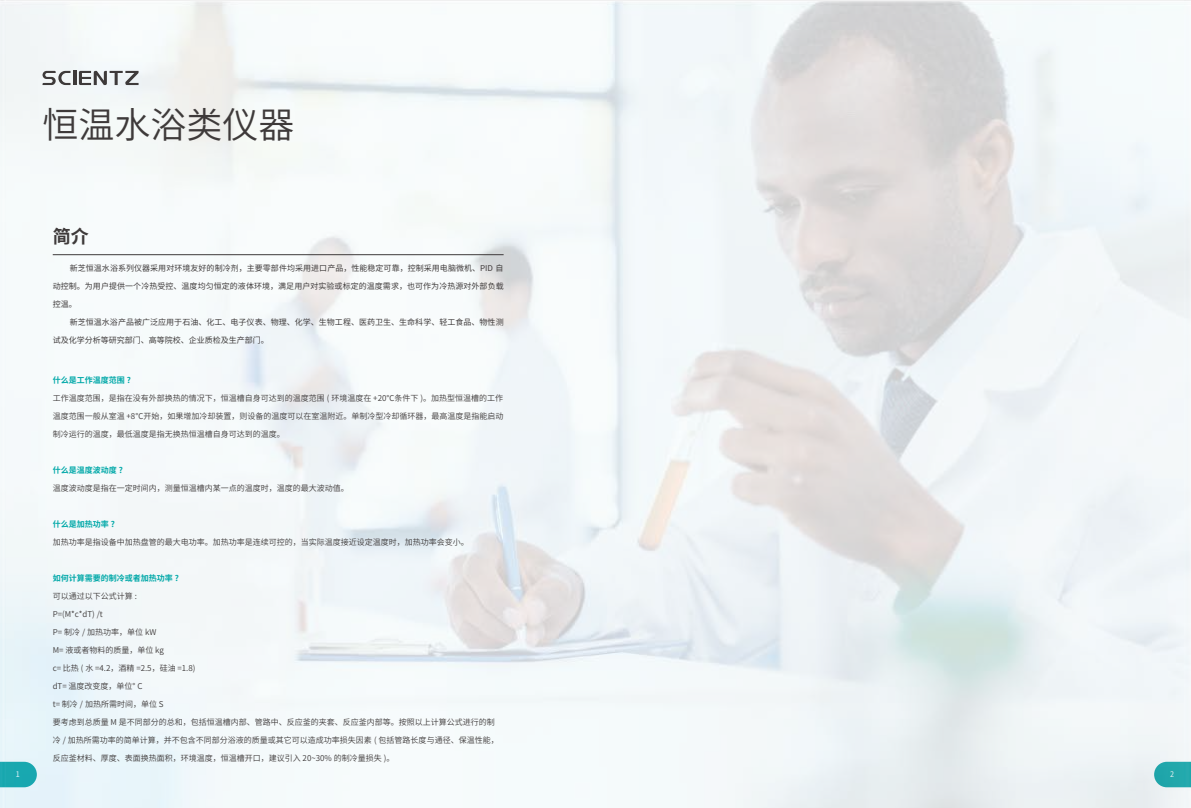
<style>
.page{position:relative;width:1191px;height:808px;background:#fff}
.page>*{position:absolute;margin:0;border:0;box-sizing:border-box;transform-origin:0 0}
.t1{font:36px "Source Han Sans CN";color:#3e3a3a}
.t2{font:700 18px "Source Han Sans CN";color:#3e3a3a}
.t3{font:8px "Source Han Sans CN";color:#3e3a3a}
.t4{font:8px "Source Han Sans CN";letter-spacing:.005em;color:#3e3a3a}
.t5{font:700 8px "Source Han Sans CN";color:#00a8a8}
.t6{font:8px "Source Han Sans CN";color:#fff}
</style>
<div class="page">
<img style="left:0;top:0;width:1191px;height:808px">
<hr style="left:73px;top:71px;width:3px;height:14px;background:#3e3a3a">
<svg style="left:79px;top:71px;width:60px;height:14px"></svg>
<svg style="left:43px;top:71px;width:27px;height:14px"></svg>
<hr style="left:53px;top:254px;width:450px;height:1px;background:#3e3a3a">
<h1 class="t1" style="left:43px;top:104px;width:254px">恒温水浴类仪器</h1>
<h2 class="t2" style="left:53px;top:226px;width:37px">简介</h2>
<p class="t4" style="left:70px;top:264px;width:435px">新芝恒温水浴系列仪器采用对环境友好的制冷剂，主要零部件均采用进口产品，性能稳定可靠，控制采用电脑微机、PID 自</p>
<p class="t4" style="left:53px;top:282px;width:452px">动控制。为用户提供一个冷热受控、温度均匀恒定的液体环境，满足用户对实验或标定的温度需求，也可作为冷热源对外部负载</p>
<p class="t4" style="left:53px;top:300px;width:26px">控温。</p>
<p class="t4" style="left:70px;top:318px;width:435px">新芝恒温水浴产品被广泛应用于石油、化工、电子仪表、物理、化学、生物工程、医药卫生、生命科学、轻工食品、物性测</p>
<p class="t4" style="left:53px;top:336px;width:218px">试及化学分析等研究部门、高等院校、企业质检及生产部门。</p>
<p class="t5" style="left:53px;top:375px;width:80px">什么是工作温度范围 ?</p>
<p class="t3" style="left:53px;top:393px;width:452px">工作温度范围，是指在没有外部换热的情况下，恒温槽自身可达到的温度范围 ( 环境温度在 +20℃条件下 )。加热型恒温槽的工作</p>
<p class="t3" style="left:53px;top:411px;width:452px">温度范围一般从室温 +8℃开始，如果增加冷却装置，则设备的温度可以在室温附近。单制冷型冷却循环器，最高温度是指能启动</p>
<p class="t3" style="left:53px;top:429px;width:234px">制冷运行的温度，最低温度是指无换热恒温槽自身可达到的温度。</p>
<p class="t5" style="left:53px;top:465px;width:72px">什么是温度波动度 ?</p>
<p class="t3" style="left:53px;top:483px;width:298px">温度波动度是指在一定时间内，测量恒温槽内某一点的温度时，温度的最大波动值。</p>
<p class="t5" style="left:53px;top:519px;width:64px">什么是加热功率 ?</p>
<p class="t3" style="left:53px;top:537px;width:418px">加热功率是指设备中加热盘管的最大电功率。加热功率是连续可控的，当实际温度接近设定温度时，加热功率会变小。</p>
<p class="t5" style="left:53px;top:573px;width:128px">如何计算需要的制冷或者加热功率 ?</p>
<p class="t3" style="left:53px;top:591px;width:86px">可以通过以下公式计算 :</p>
<p class="t3" style="left:53px;top:609px;width:52px">P=(M*c*dT) /t</p>
<p class="t3" style="left:53px;top:627px;width:105px">P= 制冷 / 加热功率，单位 kW</p>
<p class="t3" style="left:53px;top:645px;width:113px">M= 液或者物料的质量，单位 kg</p>
<p class="t3" style="left:53px;top:663px;width:144px">c= 比热 ( 水 =4.2，酒精 =2.5，硅油 =1.8)</p>
<p class="t3" style="left:53px;top:681px;width:91px">dT= 温度改变度，单位° C</p>
<p class="t3" style="left:53px;top:699px;width:112px">t= 制冷 / 加热所需时间，单位 S</p>
<p class="t3" style="left:53px;top:717px;width:444px">要考虑到总质量 M 是不同部分的总和，包括恒温槽内部、管路中、反应釜的夹套、反应釜内部等。按照以上计算公式进行的制</p>
<p class="t3" style="left:53px;top:735px;width:447px">冷 / 加热所需功率的简单计算，并不包含不同部分浴液的质量或其它可以造成功率损失因素 ( 包括管路长度与通径、保温性能，</p>
<p class="t3" style="left:53px;top:753px;width:343px">反应釜材料、厚度、表面换热面积，环境温度，恒温槽开口，建议引入 20~30% 的制冷量损失 )。</p>
<p class="t6" style="left:16px;top:770px;width:6px">1</p>
<p class="t6" style="left:1170px;top:770px;width:5px">2</p>
</div>
